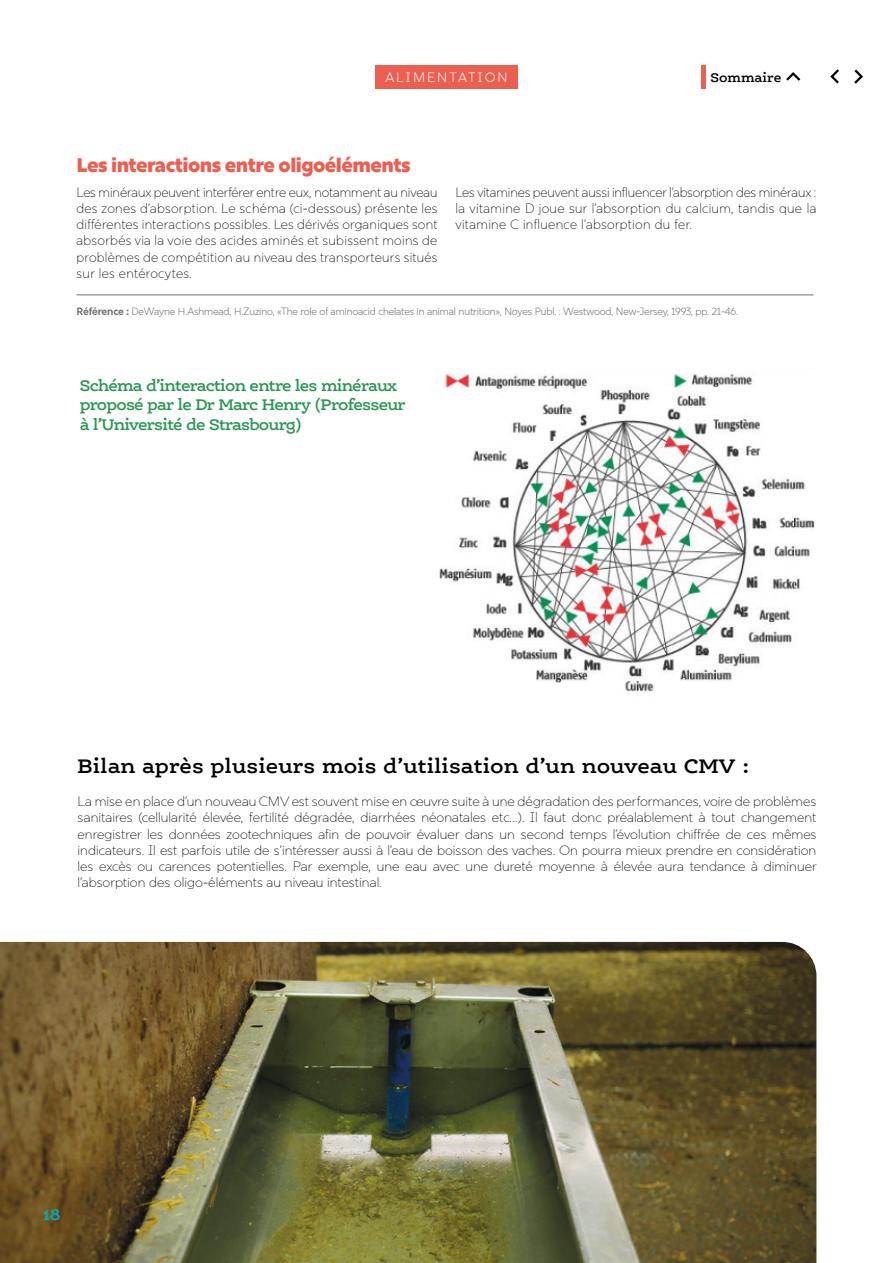
<style>
.page{position:relative;width:893px;height:1263px;background:#fff}
.page>*{position:absolute;margin:0;border:0;box-sizing:border-box;transform-origin:0 0}
.t1{font:600 21px "Ernestine Pro";color:#000}
.t2{font:900 19.5px "Rig Sans";letter-spacing:-.03em;color:#eb5e50}
.t3{font:600 16.5px/19.8px "Ernestine Pro";letter-spacing:-.05em;color:#299751}
.t4{font:700 16.5px "Ernestine Pro";color:#00acb3}
.t5{font:100 13.5px/16.2px "Rig Sans";letter-spacing:.015em;color:#000;text-align:justify}
.t6{font:300 13.5px "Rig Sans";letter-spacing:.15em;color:#fff}
.t7{font:600 13.5px "Ernestine Pro";color:#000}
.t8{font:300 10.5px "Rig Sans";letter-spacing:-.01em;color:#706f6f}
.s1{font-weight:700}
</style>
<div class="page">
<img style="left:0;top:942px;width:816px;height:321px">
<div style="left:375px;top:65px;width:143px;height:23px;background:#eb5e50"></div>
<img style="left:439px;top:372px;width:375px;height:320px">
<hr style="left:77px;top:294px;width:736px;height:1px;background:#706f6f">
<hr style="left:702px;top:65px;width:4px;height:23px;background:#eb5e50">
<svg style="left:786px;top:72px;width:15px;height:9px"></svg>
<svg style="left:830px;top:69px;width:9px;height:15px"></svg>
<svg style="left:854px;top:69px;width:9px;height:15px"></svg>
<p class="t6" style="left:385px;top:69px;width:124px">ALIMENTATION</p>
<p class="t7" style="left:710px;top:69px;width:73px">Sommaire</p>
<h2 class="t2" style="left:77px;top:153px;width:336px">Les interactions entre oligoéléments</h2>
<p class="t5" style="left:77px;top:184px;width:363px">Les minéraux peuvent interférer entre eux, notamment au niveau des zones d’absorption. Le schéma (ci-dessous) présente les différentes interactions possibles. Les dérivés organiques sont absorbés via la voie des acides aminés et subissent moins de problèmes de compétition au niveau des transporteurs situés sur les entérocytes.</p>
<p class="t5" style="left:455px;top:184px;width:362px">Les vitamines peuvent aussi influencer l’absorption des minéraux : la vitamine D joue sur l’absorption du calcium, tandis que la vitamine C influence l’absorption du fer.</p>
<p class="t8" style="left:77px;top:306px;width:663px"><span class="s1">Référence :</span> DeWayne H.Ashmead, H.Zuzino, «The role of aminoacid chelates in animal nutrition», Noyes Publ. : Westwood, New-Jersey, 1993, pp. 21-46.</p>
<p class="t3" style="left:80px;top:375px;width:327px">Schéma d’interaction entre les minéraux proposé par le Dr Marc Henry (Professeur à l’Université de Strasbourg)</p>
<h1 class="t1" style="left:78px;top:753px;width:674px">Bilan après plusieurs mois d’utilisation d’un nouveau CMV :</h1>
<p class="t5" style="left:78px;top:794px;width:741px">La mise en place d’un nouveau CMV est souvent mise en œuvre suite à une dégradation des performances, voire de problèmes sanitaires (cellularité élevée, fertilité dégradée, diarrhées néonatales etc…). Il faut donc préalablement à tout changement enregistrer les données zootechniques afin de pouvoir évaluer dans un second temps l’évolution chiffrée de ces mêmes indicateurs. Il est parfois utile de s’intéresser aussi à l’eau de boisson des vaches. On pourra mieux prendre en considération les excès ou carences potentielles. Par exemple, une eau avec une dureté moyenne à élevée aura tendance à diminuer l’absorption des oligo-éléments au niveau intestinal.</p>
<p class="t4" style="left:43px;top:1204px;width:20px">18</p>
</div>
